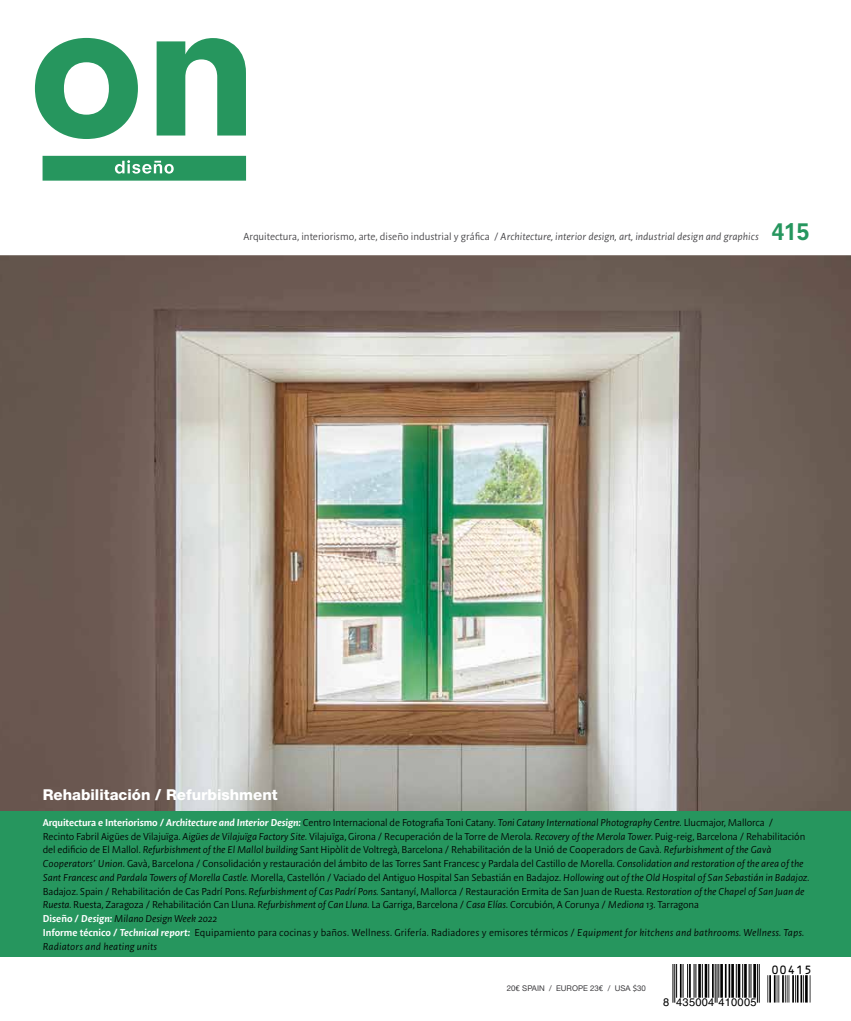
<style>
.page{position:relative;width:851px;height:1021px;background:#fff}
.page>*{position:absolute;margin:0;border:0;box-sizing:border-box;transform-origin:0 0}
.t1{font:800 22.5px "Neuzeit SLT Std";color:#26965e}
.t2{font:800 15px "Helvetica Neue";color:#fff}
.t3{font:italic 11px "Onsans";color:#3e3d40}
.t4{font:11px "Helvetica";letter-spacing:.025em;color:#000}
.t5{font:11px "OCRB";letter-spacing:.025em;color:#000}
.t6{font:10.75px/13.8px "Onsans";letter-spacing:-.01em;color:#000}
.t7{font:7.88px "Helvetica Neue";color:#3e3d40}
.s1{font-style:normal}
.s2{font-family:"Onsans Semi";font-weight:700;color:#fff}
.s3{font-family:"Onsans Semi";font-weight:700;font-style:italic;color:#fff}
.s4{font-style:italic}
.s5{font-family:"Calibri";font-size:8.75px}
</style>
<div class="page">
<img style="left:0;top:255px;width:850px;height:556px">
<svg style="left:660px;top:956px;width:162px;height:47px"></svg>
<hr style="left:672px;top:964px;width:1px;height:38px;background:#000">
<hr style="left:674px;top:964px;width:1px;height:38px;background:#000">
<hr style="left:676px;top:964px;width:1px;height:33px;background:#000">
<hr style="left:679px;top:964px;width:2px;height:33px;background:#000">
<hr style="left:682px;top:964px;width:1px;height:33px;background:#000">
<hr style="left:687px;top:964px;width:1px;height:33px;background:#000">
<hr style="left:689px;top:964px;width:1px;height:33px;background:#000">
<hr style="left:693px;top:964px;width:1px;height:33px;background:#000">
<hr style="left:695px;top:964px;width:1px;height:33px;background:#000">
<hr style="left:698px;top:964px;width:2px;height:33px;background:#000">
<hr style="left:701px;top:964px;width:1px;height:33px;background:#000">
<hr style="left:704px;top:964px;width:3px;height:33px;background:#000">
<hr style="left:708px;top:964px;width:1px;height:33px;background:#000">
<hr style="left:712px;top:964px;width:1px;height:33px;background:#000">
<hr style="left:714px;top:964px;width:1px;height:38px;background:#000">
<hr style="left:716px;top:964px;width:1px;height:38px;background:#000">
<hr style="left:718px;top:964px;width:1px;height:33px;background:#000">
<hr style="left:720px;top:964px;width:2px;height:33px;background:#000">
<hr style="left:724px;top:964px;width:2px;height:33px;background:#000">
<hr style="left:728px;top:964px;width:2px;height:33px;background:#000">
<hr style="left:731px;top:964px;width:2px;height:33px;background:#000">
<hr style="left:735px;top:964px;width:1px;height:33px;background:#000">
<hr style="left:737px;top:964px;width:3px;height:33px;background:#000">
<hr style="left:742px;top:964px;width:1px;height:33px;background:#000">
<hr style="left:744px;top:964px;width:2px;height:33px;background:#000">
<hr style="left:748px;top:964px;width:1px;height:33px;background:#000">
<hr style="left:750px;top:964px;width:1px;height:33px;background:#000">
<hr style="left:753px;top:964px;width:2px;height:33px;background:#000">
<hr style="left:756px;top:964px;width:1px;height:38px;background:#000">
<hr style="left:758px;top:964px;width:1px;height:38px;background:#000">
<svg style="left:803px;top:975px;width:7px;height:27px"></svg>
<hr style="left:800px;top:975px;width:2px;height:27px;background:#000">
<hr style="left:796px;top:975px;width:2px;height:27px;background:#000">
<svg style="left:776px;top:975px;width:19px;height:27px"></svg>
<hr style="left:773px;top:975px;width:2px;height:27px;background:#000">
<svg style="left:767px;top:975px;width:3px;height:27px"></svg>
<svg style="left:157px;top:38px;width:89px;height:97px"></svg>
<svg style="left:35px;top:38px;width:103px;height:101px"></svg>
<svg style="left:43px;top:156px;width:203px;height:25px;background:#359d69"></svg>
<div style="left:0;top:811px;width:850px;height:145px;background:#26965e"></div>
<p class="t3" style="left:243px;top:231px;width:516px"><span class="s1">Arquitectura, interiorismo, arte, diseño industrial y gráfica /</span> Architecture, interior design, art, industrial design and graphics</p>
<h1 class="t1" style="left:771px;top:218px;width:39px">415</h1>
<h2 class="t2" style="left:43px;top:785px;width:236px">Rehabilitación / Refurbishment</h2>
<p class="t6" style="left:43px;top:815px;width:768px"><span class="s2">Arquitectura e Interiorismo /</span> <span class="s3">Architecture and Interior Design:</span> Centro Internacional de Fotografia Toni Catany. <span class="s4">Toni Catany International Photography Centre.</span> Llucmajor, Mallorca /<br>Recinto Fabril Aigües de Vilajuïga. <span class="s4">Aigües de Vilajuïga Factory Site.</span> Vilajuïga, Girona / Recuperación de la Torre de Merola. <span class="s4">Recovery of the Merola Tower.</span> Puig-reig, Barcelona / Rehabilitación del edificio de El Mallol. <span class="s4">Refurbishment of the El Mallol building</span> Sant Hipòlit de Voltregà, Barcelona / Rehabilitación de la Unió de Cooperadors de Gavà. <span class="s4">Refurbishment of the Gavà Cooperators’ Union</span>. Gavà, Barcelona / Consolidación y restauración del ámbito de las Torres Sant Francesc y Pardala del Castillo de Morella. <span class="s4">Consolidation and restoration of the area of the Sant Francesc and Pardala Towers of Morella Castle.</span> Morella, Castellón / Vaciado del Antiguo Hospital San Sebastián en Badajoz. <span class="s4">Hollowing out of the Old Hospital of San Sebastián in Badajoz.<br></span>Badajoz. Spain / Rehabilitación de Cas Padrí Pons. <span class="s4">Refurbishment of Cas Padrí Pons.</span> Santanyí, Mallorca / Restauración Ermita de San Juan de Ruesta. <span class="s4">Restoration of the Chapel of San Juan de Ruesta.</span> Ruesta, Zaragoza / Rehabilitación Can Lluna. <span class="s4">Refurbishment of Can Lluna.</span> La Garriga, Barcelona / <span class="s4">Casa Elías.</span> Corcubión, A Corunya / <span class="s4">Mediona 13</span>. Tarragona<br><span class="s2">Diseño /</span> <span class="s3">Design:</span> <span class="s4">Milano Design Week 2022<br></span><span class="s2">Informe técnico /</span> <span class="s3">Technical report:</span> Equipamiento para cocinas y baños. Wellness. Grifería. Radiadores y emisores térmicos / <span class="s4">Equipment for kitchens and bathrooms. Wellness. Taps.<br>Radiators and heating units</span></p>
<p class="t7" style="left:507px;top:983px;width:141px">20<span class="s5">€</span> SPAIN / EUROPE 23<span class="s5">€</span> / USA <span class="s5">$</span>30</p>
<p class="t4" style="left:663px;top:996px;width:95px">8 435004 410005</p>
<p class="t5" style="left:771px;top:963px;width:42px">00415</p>
</div>
